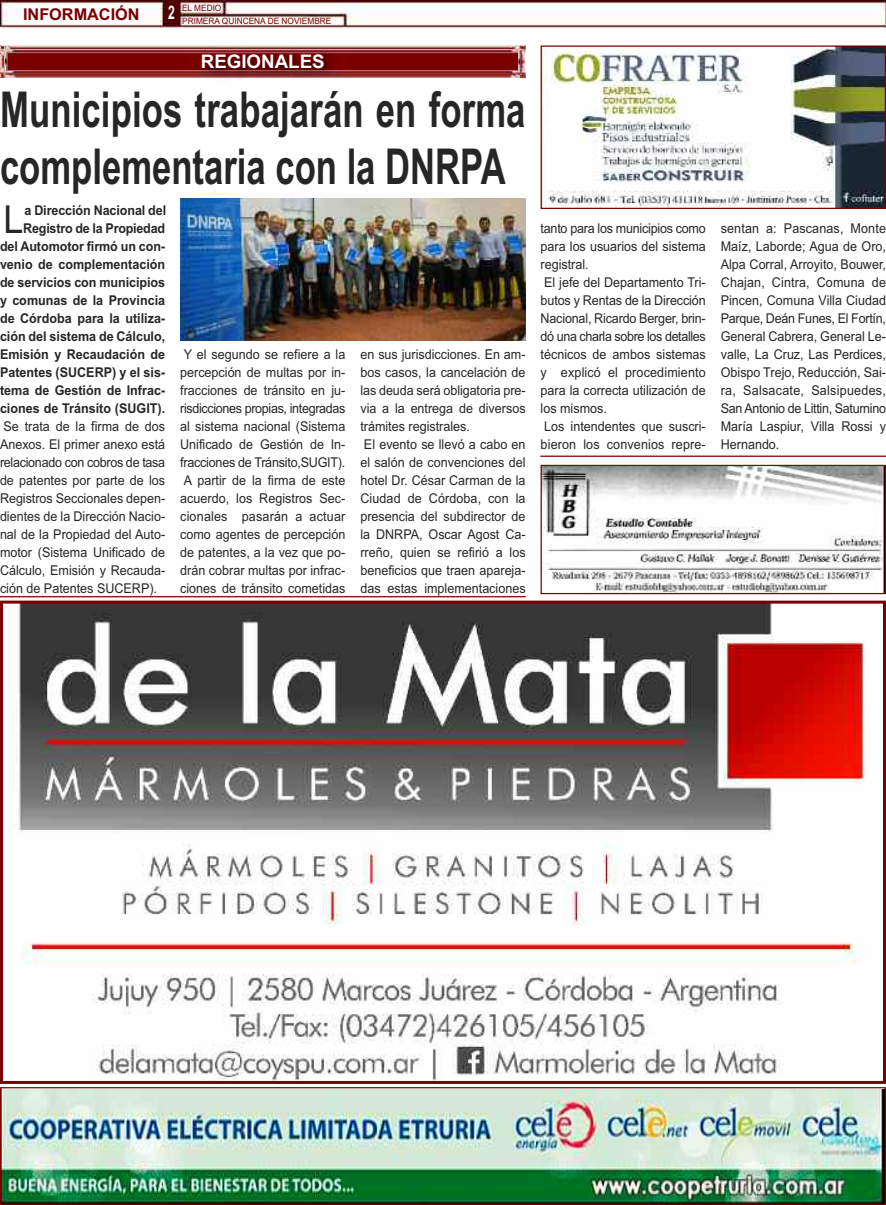
<style>
.page{position:relative;width:886px;height:1205px;background:#fff}
.page>*{position:absolute;margin:0;border:0;box-sizing:border-box;transform-origin:0 0}
.t1{font:700 49.5px/57px "Arial";color:#272627;scale:.7 1}
.t2{font:38.62px "Arial";color:#272627;scale:.93 1}
.t3{font:700 18.75px "Arial";color:#fff}
.t4{font:700 18.75px "Arial";color:#fff;scale:.65 1}
.t5{font:700 16.25px "Arial";color:#7a0000}
.t6{font:13.5px/18px "Arial";color:#272627;text-align:justify;scale:.93 1}
.t7{font:700 13.5px/18px "Arial";color:#272627;text-align:right;scale:.93 1}
.t8{font:8.75px/13.6px "Arial";color:#7a0000;scale:.95 1}
</style>
<div class="page">
<img style="left:0;top:0;width:886px;height:27px">
<img style="left:0;top:45px;width:541px;height:45px">
<img style="left:0;top:46px;width:525px;height:32px">
<img style="left:2px;top:1089px;width:882px;height:114px">
<div style="left:0;top:1087px;width:886px;height:118px;border:1px solid #7a0000"></div>
<img style="left:16px;top:605px;width:849px;height:475px">
<div style="left:0;top:601px;width:886px;height:483px;border:3px solid #7a0000"></div>
<hr style="left:0;top:596px;width:525px;height:1px;background:#7a0000">
<img style="left:542px;top:467px;width:342px;height:125px">
<div style="left:540px;top:465px;width:346px;height:129px;border:1px solid #7a0000"></div>
<hr style="left:540px;top:456px;width:346px;height:1px;background:#7a0000">
<img style="left:543px;top:47px;width:341px;height:160px">
<div style="left:541px;top:45px;width:345px;height:164px;border:1px solid #7a0000"></div>
<img style="left:180px;top:198px;width:345px;height:143px">
<p class="t5" style="left:23px;top:5px;width:118px">inforMaCión</p>
<p class="t8" style="left:182px;top:1px;width:159px">EL MEDIO<br>PRIMERA QUINCENA DE NOVIEMBRE</p>
<h3 class="t4" style="left:168px;top:1px;width:12px">2</h3>
<h3 class="t3" style="left:201px;top:51px;width:125px">rEgionalEs</h3>
<h1 class="t1" style="left:0;top:81px;width:752px">Municipios trabajarán en forma complementaria con la Dnrpa</h1>
<h2 class="t2" style="left:4px;top:197px;width:23px">L</h2>
<p class="t7" style="left:0;top:201px;width:180px">a Dirección nacional del registro de la propiedad<br>del automotor firmó un con&shy;venio de complementación de servicios con municipios y comunas de la provincia de Córdoba para la utiliza&shy;ción del sistema de Cálculo,<br>Emisión y recaudación de patentes (suCErp) y el sis&shy;tema de gestión de infrac&shy;ciones de tránsito (sugit).</p>
<p class="t6" style="left:0;top:417px;width:179px">Se trata de la firma de dos Anexos. El primer anexo está relacionado con cobros de tasa de patentes por parte de los Registros Seccionales depen&shy;dientes de la Dirección Nacio&shy;nal de la Propiedad del Auto&shy;motor (Sistema Unificado de Cálculo, Emisión y Recauda&shy;ción de Patentes SUCERP).</p>
<p class="t6" style="left:180px;top:345px;width:179px">Y el segundo se refiere a la percepción de multas por in&shy;fracciones de tránsito en ju&shy;risdicciones propias, integradas al sistema nacional (Sistema Unificado de Gestión de In&shy;fracciones de Tránsito,SUGIT).<br>A partir de la firma de este acuerdo, los Registros Sec&shy;cionales pasarán a actuar como agentes de percepción de patentes, a la vez que po&shy;drán cobrar multas por infrac&shy;ciones de tránsito cometidas</p>
<p class="t6" style="left:360px;top:345px;width:179px;text-align:left">en sus jurisdicciones. En am&shy;bos casos, la cancelación de las deuda será obligatoria pre&shy;via a la entrega de diversos trámites registrales.<br>El evento se llevó a cabo en el salón de convenciones del hotel Dr. César Carman de la<br>Ciudad de Córdoba, con la presencia del subdirector de la DNRPA, Oscar Agost Ca&shy;rreño, quien se refirió a los beneficios que traen apareja&shy;das estas implementaciones</p>
<p class="t6" style="left:540px;top:219px;width:179px;text-align:left">tanto para los municipios como para los usuarios del sistema registral.<br>El jefe del Departamento Tri&shy;butos y Rentas de la Dirección<br>Nacional, Ricardo Berger, brin&shy;dó una charla sobre los detalles técnicos de ambos sistemas y explicó el procedimiento para la correcta utilización de los mismos.<br>Los intendentes que suscri&shy;bieron los convenios repre-</p>
<p class="t6" style="left:721px;top:219px;width:179px">sentan a: Pascanas, Monte Maíz, Laborde; Agua de Oro, Alpa Corral, Arroyito, Bouwer, Chajan, Cintra, Comuna de Pincen, Comuna Villa Ciudad Parque, Deán Funes, El Fortín, General Cabrera, General Le&shy;valle, La Cruz, Las Perdices, Obispo Trejo, Reducción, Sai&shy;ra, Salsacate, Salsipuedes, San Antonio de Littin, Saturnino María Laspiur, Villa Rossi y Hernando.</p>
</div>
